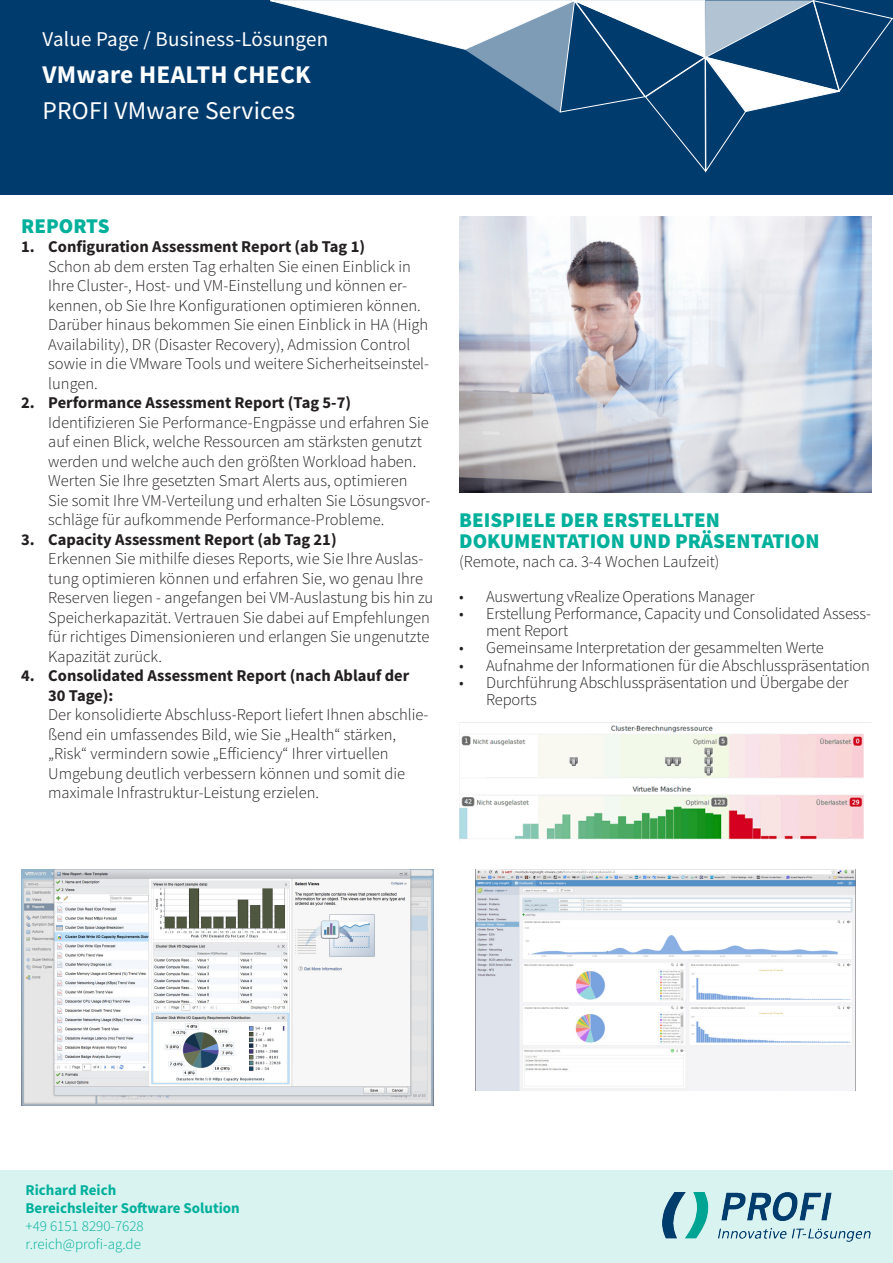
<style>
.page{position:relative;width:893px;height:1263px;background:#fff}
.page>*{position:absolute;margin:0;border:0;box-sizing:border-box;transform-origin:0 0}
.t1{font:25.5px "Source Sans Pro";letter-spacing:.01em;color:#fff}
.t2{font:700 25.5px "Source Sans Pro";letter-spacing:.01em;color:#fff}
.ÜBERSCHRIFT{font:900 21px "Source Sans Pro";color:#00b09b}
.t3{font:21px "Source Sans Pro";letter-spacing:.01em;color:#fff}
.Fließtext{font:300 16.5px/19.5px "Source Sans Pro";color:#231f20}
.t4{font:700 15px "Source Sans Pro";color:#00b09b}
.t5{font:300 15px "Source Sans Pro";color:#00b09b}
.s1{font-weight:700}
</style>
<div class="page">
<div style="left:0;top:0;width:893px;height:195px;background:#003b6e"></div>
<svg style="left:270px;top:0;width:623px;height:172px"></svg>
<div style="left:0;top:1170px;width:893px;height:93px;background:#d9f3f0"></div>
<img style="left:662px;top:1192px;width:209px;height:49px">
<img style="left:459px;top:217px;width:413px;height:275px">
<img style="left:459px;top:725px;width:405px;height:115px">
<img style="left:21px;top:870px;width:413px;height:236px">
<img style="left:475px;top:870px;width:381px;height:221px">
<p class="t3" style="left:43px;top:26px;width:287px">Value Page / Business-Lösungen</p>
<p class="t2" style="left:43px;top:58px;width:270px">VMware HEALTH CHECK</p>
<p class="t1" style="left:43px;top:95px;width:254px">PROFI VMware Services</p>
<p class="ÜBERSCHRIFT" style="left:21px;top:211px;width:90px">REPORTS</p>
<p class="Fließtext" style="left:48px;top:237px;width:382px;text-indent:-27px"><span class="s1">1. Configuration Assessment Report (ab Tag 1)<br></span>Schon ab dem ersten Tag erhalten Sie einen Einblick in Ihre Cluster-, Host- und VM-Einstellung und können er&shy;kennen, ob Sie Ihre Konfigurationen optimieren können.<br>Darüber hinaus bekommen Sie einen Einblick in HA (High Availability), DR (Disaster Recovery), Admission Control sowie in die VMware Tools und weitere Sicherheitseinstel&shy;lungen.</p>
<p class="Fließtext" style="left:48px;top:393px;width:384px;text-indent:-27px"><span class="s1">2. Performance Assessment Report (Tag 5-7)<br></span>Identifizieren Sie Performance-Engpässe und erfahren Sie auf einen Blick, welche Ressourcen am stärksten genutzt werden und welche auch den größten Workload haben.<br>Werten Sie Ihre gesetzten Smart Alerts aus, optimieren Sie somit Ihre VM-Verteilung und erhalten Sie Lösungsvor&shy;schläge für aufkommende Performance-Probleme.</p>
<p class="Fließtext" style="left:48px;top:529px;width:387px;text-indent:-27px"><span class="s1">3. Capacity Assessment Report (ab Tag 21)<br></span>Erkennen Sie mithilfe dieses Reports, wie Sie Ihre Auslas&shy;tung optimieren können und erfahren Sie, wo genau Ihre Reserven liegen - angefangen bei VM-Auslastung bis hin zu Speicherkapazität. Vertrauen Sie dabei auf Empfehlungen für richtiges Dimensionieren und erlangen Sie ungenutzte Kapazität zurück.</p>
<p class="Fließtext" style="left:48px;top:666px;width:382px;text-indent:-27px"><span class="s1">4. Consolidated Assessment Report (nach Ablauf der 30 Tage):<br></span>Der konsolidierte Abschluss-Report liefert Ihnen abschlie&shy;ßend ein umfassendes Bild, wie Sie „Health“ stärken, „Risk“ vermindern sowie „Efficiency“ Ihrer virtuellen Umgebung deutlich verbessern können und somit die maximale Infrastruktur-Leistung erzielen.</p>
<p class="ÜBERSCHRIFT" style="left:459px;top:505px;width:262px">BEISPIELE DER ERSTELLTEN</p>
<p class="ÜBERSCHRIFT" style="left:459px;top:526px;width:362px">DOKUMENTATION UND PRÄSENTATION</p>
<p class="Fließtext" style="left:459px;top:552px;width:262px">(Remote, nach ca. 3-4 Wochen Laufzeit)</p>
<p class="Fließtext" style="left:459px;top:586px;width:297px">• Auswertung vRealize Operations Manager</p>
<p class="Fließtext" style="left:486px;top:605px;width:386px;line-height:17.2px;text-indent:-27px">• Erstellung Performance, Capacity und Consolidated Assess&shy;ment Report</p>
<p class="Fließtext" style="left:459px;top:638px;width:366px">• Gemeinsame Interpretation der gesammelten Werte</p>
<p class="Fließtext" style="left:459px;top:655px;width:412px">• Aufnahme der Informationen für die Abschlusspräsentation</p>
<p class="Fließtext" style="left:486px;top:674px;width:364px;line-height:17.2px;text-indent:-27px">• Durchführung Abschlusspräsentation und Übergabe der<br>Reports</p>
<p class="t4" style="left:26px;top:1180px;width:92px">Richard Reich</p>
<p class="t4" style="left:26px;top:1198px;width:216px">Bereichsleiter Software Solution</p>
<p class="t5" style="left:26px;top:1217px;width:120px">+49 6151 8290-7628</p>
<p class="t5" style="left:26px;top:1235px;width:117px">r.reich@profi-ag.de</p>
</div>
